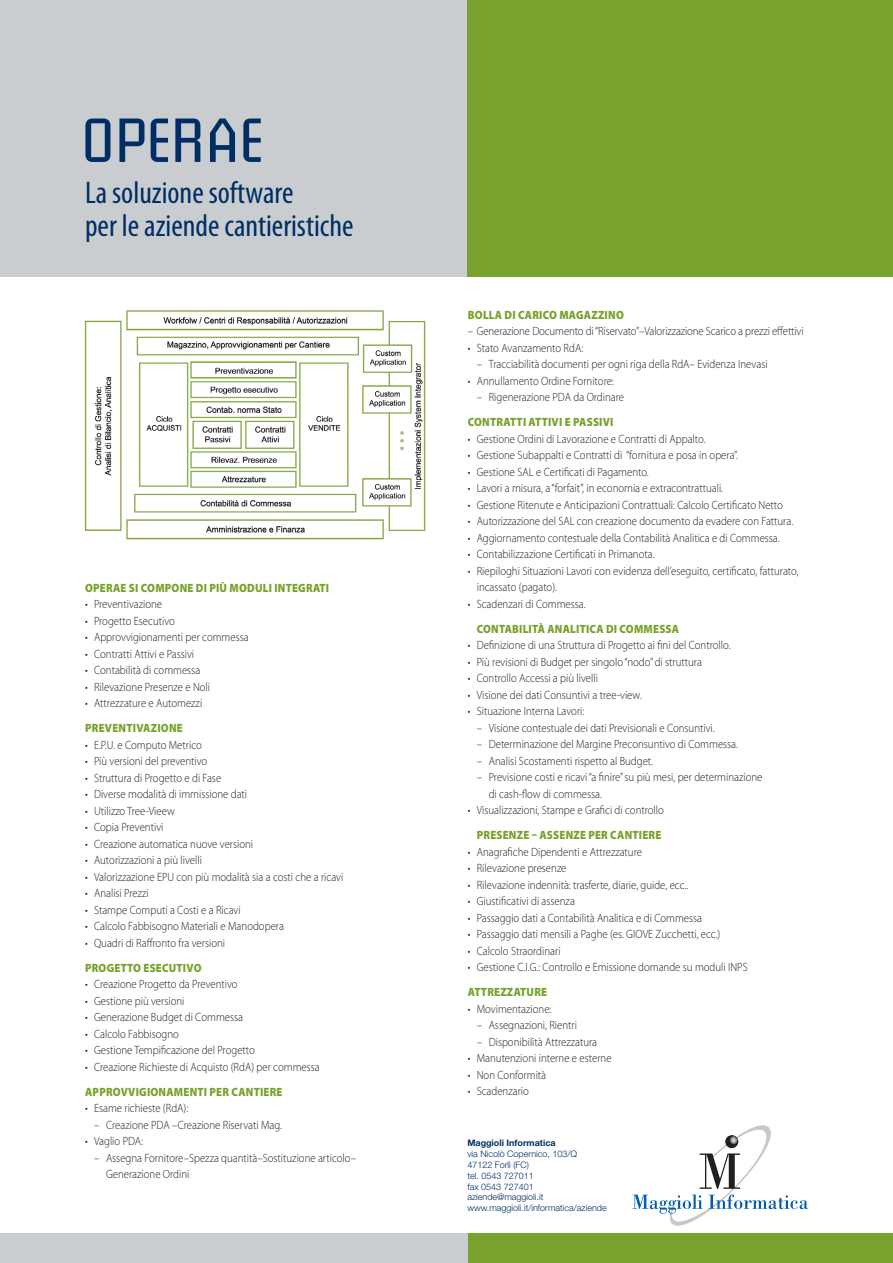
<style>
.page{position:relative;width:893px;height:1263px;background:#fff}
.page>*{position:absolute;margin:0;border:0;box-sizing:border-box;transform-origin:0 0}
.t1{font:61.5px "Briem Akademi Std";letter-spacing:-.04em;color:#002e64}
.t2{font:condensed 31.5px "Myriad Pro";color:#002e64}
.t3{font:300 12px/16.5px "Myriad Pro";color:#231f20;scale:.9 1}
.t4{font:900 12px "Myriad Pro";letter-spacing:.02em;color:#78a22d;scale:.9 1}
.t5{font:300 9px "Helvetica Neue LT Std";color:#002e64}
.t6{font:700 9px "Helvetica Neue LT Std";color:#002e64}
</style>
<div class="page">
<div style="left:0;top:0;width:468px;height:276px;background:#cacdd0"></div>
<div style="left:468px;top:0;width:425px;height:276px;background:#78a22d"></div>
<img style="left:84px;top:310px;width:342px;height:230px">
<div style="left:468px;top:1233px;width:425px;height:30px;background:#78a22d"></div>
<div style="left:0;top:1233px;width:468px;height:30px;background:#cacdd0"></div>
<svg style="left:632px;top:1125px;width:176px;height:101px"></svg>
<p class="t1" style="left:80px;top:106px;width:185px">OPERAE</p>
<p class="t2" style="left:85px;top:173px;width:210px">La soluzione software</p>
<p class="t2" style="left:85px;top:206px;width:270px">per le aziende cantieristiche</p>
<p class="t4" style="left:85px;top:579px;width:273px">OPERAE SI COMPONE DI PIÙ MODULI INTEGRATI</p>
<p class="t3" style="left:85px;top:596px;width:87px">• Preventivazione</p>
<p class="t3" style="left:85px;top:612px;width:101px">• Progetto Esecutivo</p>
<p class="t3" style="left:85px;top:629px;width:183px">• Approvvigionamenti per commessa</p>
<p class="t3" style="left:85px;top:645px;width:123px">• Contratti Attivi e Passivi</p>
<p class="t3" style="left:85px;top:662px;width:129px">• Contabilità di commessa</p>
<p class="t3" style="left:85px;top:678px;width:141px">• Rilevazione Presenze e Noli</p>
<p class="t3" style="left:85px;top:695px;width:132px">• Attrezzature e Automezzi</p>
<p class="t4" style="left:85px;top:720px;width:110px">PREVENTIVAZIONE</p>
<p class="t3" style="left:85px;top:736px;width:131px">• E.P.U. e Computo Metrico</p>
<p class="t3" style="left:85px;top:753px;width:137px">• Più versioni del preventivo</p>
<p class="t3" style="left:85px;top:769px;width:153px">• Struttura di Progetto e di Fase</p>
<p class="t3" style="left:85px;top:786px;width:182px">• Diverse modalità di immissione dati</p>
<p class="t3" style="left:85px;top:802px;width:101px">• Utilizzo Tree-Vieew</p>
<p class="t3" style="left:85px;top:819px;width:89px">• Copia Preventivi</p>
<p class="t3" style="left:85px;top:835px;width:188px">• Creazione automatica nuove versioni</p>
<p class="t3" style="left:85px;top:852px;width:131px">• Autorizzazioni a più livelli</p>
<p class="t3" style="left:85px;top:868px;width:289px">• Valorizzazione EPU con più modalità sia a costi che a ricavi</p>
<p class="t3" style="left:85px;top:885px;width:72px">• Analisi Prezzi</p>
<p class="t3" style="left:85px;top:901px;width:174px">• Stampe Computi a Costi e a Ricavi</p>
<p class="t3" style="left:85px;top:918px;width:223px">• Calcolo Fabbisogno Materiali e Manodopera</p>
<p class="t3" style="left:85px;top:934px;width:157px">• Quadri di Raffronto fra versioni</p>
<p class="t4" style="left:85px;top:959px;width:131px">PROGETTO ESECUTIVO</p>
<p class="t3" style="left:85px;top:976px;width:171px">• Creazione Progetto da Preventivo</p>
<p class="t3" style="left:85px;top:992px;width:112px">• Gestione più versioni</p>
<p class="t3" style="left:85px;top:1009px;width:177px">• Generazione Budget di Commessa</p>
<p class="t3" style="left:85px;top:1025px;width:106px">• Calcolo Fabbisogno</p>
<p class="t3" style="left:85px;top:1042px;width:190px">• Gestione Tempificazione del Progetto</p>
<p class="t3" style="left:85px;top:1058px;width:262px">• Creazione Richieste di Acquisto (RdA) per commessa</p>
<p class="t4" style="left:85px;top:1083px;width:221px">APPROVVIGIONAMENTI PER CANTIERE</p>
<p class="t3" style="left:85px;top:1100px;width:116px">• Esame richieste (RdA):</p>
<p class="t3" style="left:94px;top:1116px;width:210px">– Creazione PDA –Creazione Riservati Mag.</p>
<p class="t3" style="left:85px;top:1133px;width:66px">• Vaglio PDA:</p>
<p class="t3" style="left:94px;top:1149px;width:293px">– Assegna Fornitore–Spezza quantità–Sostituzione articolo–</p>
<p class="t3" style="left:106px;top:1166px;width:94px">Generazione Ordini</p>
<p class="t4" style="left:468px;top:307px;width:175px">BOLLA DI CARICO MAGAZZINO</p>
<p class="t3" style="left:468px;top:323px;width:375px">– Generazione Documento di “Riservato”–Valorizzazione Scarico a prezzi effettivi</p>
<p class="t3" style="left:468px;top:339px;width:130px">• Stato Avanzamento RdA:</p>
<p class="t3" style="left:477px;top:356px;width:325px">– Tracciabilità documenti per ogni riga della RdA– Evidenza Inevasi</p>
<p class="t3" style="left:468px;top:372px;width:164px">• Annullamento Ordine Fornitore:</p>
<p class="t3" style="left:477px;top:389px;width:165px">– Rigenerazione PDA da Ordinare</p>
<p class="t4" style="left:468px;top:414px;width:163px">CONTRATTI ATTIVI E PASSIVI</p>
<p class="t3" style="left:468px;top:430px;width:266px">• Gestione Ordini di Lavorazione e Contratti di Appalto.</p>
<p class="t3" style="left:468px;top:447px;width:302px">• Gestione Subappalti e Contratti di “fornitura e posa in opera”.</p>
<p class="t3" style="left:468px;top:463px;width:203px">• Gestione SAL e Certificati di Pagamento.</p>
<p class="t3" style="left:468px;top:480px;width:285px">• Lavori a misura, a “forfait”, in economia e extracontrattuali.</p>
<p class="t3" style="left:468px;top:496px;width:352px">• Gestione Ritenute e Anticipazioni Contrattuali: Calcolo Certificato Netto</p>
<p class="t3" style="left:468px;top:513px;width:363px">• Autorizzazione del SAL con creazione documento da evadere con Fattura.</p>
<p class="t3" style="left:468px;top:529px;width:348px">• Aggiornamento contestuale della Contabilità Analitica e di Commessa.</p>
<p class="t3" style="left:468px;top:546px;width:209px">• Contabilizzazione Certificati in Primanota.</p>
<p class="t3" style="left:477px;top:562px;width:359px;text-indent:-9px">• Riepiloghi Situazioni Lavori con evidenza dell’eseguito, certificato, fatturato, incassato (pagato).</p>
<p class="t3" style="left:468px;top:595px;width:133px">• Scadenzari di Commessa.</p>
<p class="t4" style="left:477px;top:621px;width:226px">CONTABILITÀ ANALITICA DI COMMESSA</p>
<p class="t3" style="left:468px;top:637px;width:293px">• Definizione di una Struttura di Progetto ai fini del Controllo.</p>
<p class="t3" style="left:468px;top:653px;width:262px">• Più revisioni di Budget per singolo “nodo” di struttura</p>
<p class="t3" style="left:468px;top:670px;width:146px">• Controllo Accessi a più livelli</p>
<p class="t3" style="left:468px;top:686px;width:195px">• Visione dei dati Consuntivi a tree-view.</p>
<p class="t3" style="left:468px;top:703px;width:131px">• Situazione Interna Lavori:</p>
<p class="t3" style="left:477px;top:719px;width:266px">– Visione contestuale dei dati Previsionali e Consuntivi.</p>
<p class="t3" style="left:477px;top:736px;width:292px">– Determinazione del Margine Preconsuntivo di Commessa.</p>
<p class="t3" style="left:477px;top:752px;width:197px">– Analisi Scostamenti rispetto al Budget.</p>
<p class="t3" style="left:477px;top:769px;width:319px">– Previsione costi e ricavi “a finire” su più mesi, per determinazione</p>
<p class="t3" style="left:489px;top:785px;width:127px">di cash-flow di commessa.</p>
<p class="t3" style="left:468px;top:802px;width:220px">• Visualizzazioni, Stampe e Grafici di controllo</p>
<p class="t4" style="left:477px;top:827px;width:207px">PRESENZE – ASSENZE PER CANTIERE</p>
<p class="t3" style="left:468px;top:843px;width:195px">• Anagrafiche Dipendenti e Attrezzature</p>
<p class="t3" style="left:468px;top:860px;width:111px">• Rilevazione presenze</p>
<p class="t3" style="left:468px;top:876px;width:246px">• Rilevazione indennità: trasferte, diarie, guide, ecc..</p>
<p class="t3" style="left:468px;top:893px;width:121px">• Giustificativi di assenza</p>
<p class="t3" style="left:468px;top:909px;width:262px">• Passaggio dati a Contabilità Analitica e di Commessa</p>
<p class="t3" style="left:468px;top:926px;width:282px">• Passaggio dati mensili a Paghe (es. GIOVE Zucchetti, ecc.)</p>
<p class="t3" style="left:468px;top:942px;width:105px">• Calcolo Straordinari</p>
<p class="t3" style="left:468px;top:959px;width:313px">• Gestione C.I.G.: Controllo e Emissione domande su moduli INPS</p>
<p class="t4" style="left:468px;top:984px;width:90px">ATTREZZATURE</p>
<p class="t3" style="left:468px;top:1000px;width:94px">• Movimentazione:</p>
<p class="t3" style="left:477px;top:1017px;width:113px">– Assegnazioni, Rientri</p>
<p class="t3" style="left:477px;top:1033px;width:135px">– Disponibilità Attrezzatura</p>
<p class="t3" style="left:468px;top:1050px;width:161px">• Manutenzioni interne e esterne</p>
<p class="t3" style="left:468px;top:1066px;width:89px">• Non Conformità</p>
<p class="t3" style="left:468px;top:1083px;width:70px">• Scadenzario</p>
<p class="t6" style="left:467px;top:1137px;width:90px">Maggioli Informatica</p>
<p class="t5" style="left:467px;top:1148px;width:111px">via Nicolò Copernico, 103/Q</p>
<p class="t5" style="left:467px;top:1159px;width:63px">47122 Forlì (FC)</p>
<p class="t5" style="left:467px;top:1170px;width:68px">tel. 0543 727011</p>
<p class="t5" style="left:467px;top:1181px;width:68px">fax 0543 727401</p>
<p class="t5" style="left:467px;top:1191px;width:78px">aziende@maggioli.it</p>
<p class="t5" style="left:467px;top:1202px;width:141px">www.maggioli.it/informatica/aziende</p>
</div>
